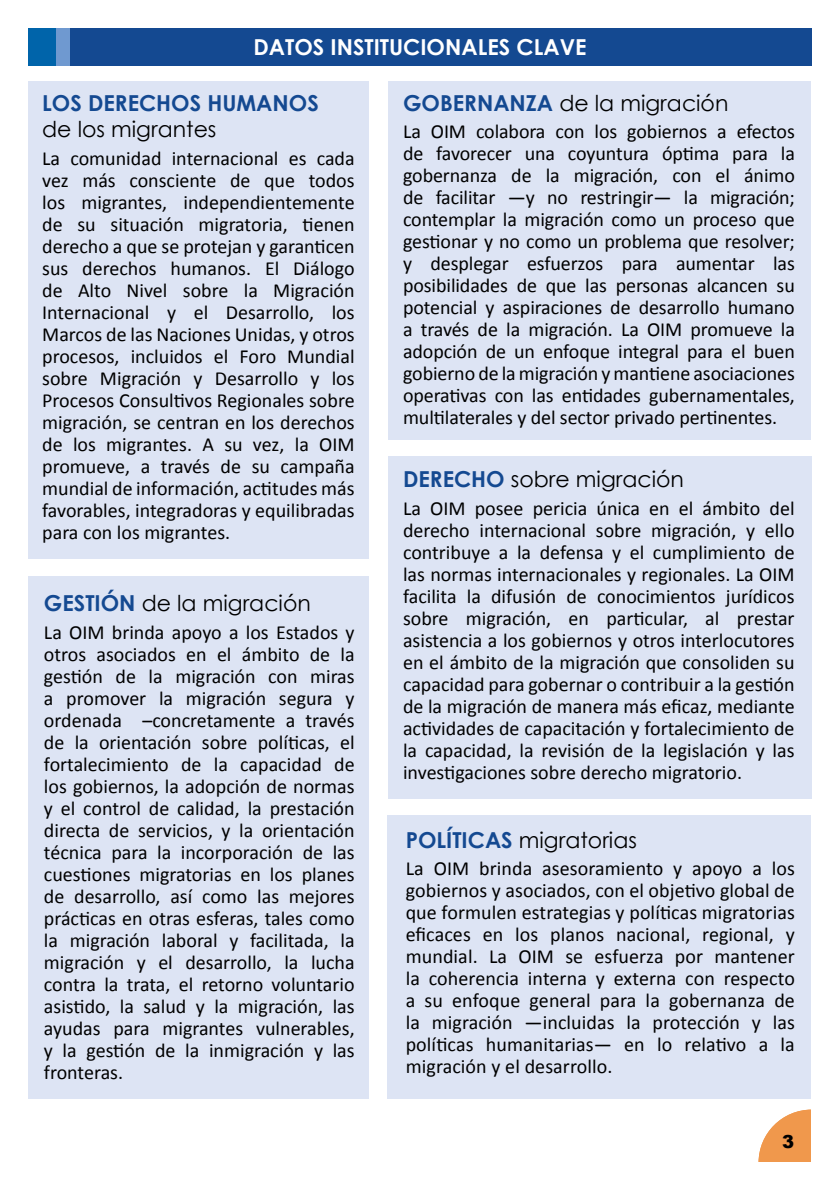
<style>
.page{position:relative;width:840px;height:1191px;background:#fff}
.page>*{position:absolute;margin:0;border:0;box-sizing:border-box;transform-origin:0 0}
.t1{font:22px "Century Gothic";color:#000}
.t2{font:700 22px "Century Gothic";color:#144991}
.t3{font:700 22px "Century Gothic";color:#fff}
.t4{font:20px/22px "Calibri";color:#000;text-align:justify}
.t5{font:900 18px "Arial";color:#000}
.s1{font-weight:700;color:#144991}
</style>
<div class="page">
<div style="left:28px;top:576px;width:341px;height:522px;background:#dde4f4"></div>
<div style="left:28px;top:28px;width:783px;height:38px;background:#144991"></div>
<div style="left:52px;top:28px;width:17px;height:38px;background:#6f99d0"></div>
<div style="left:28px;top:28px;width:27px;height:38px;background:#0064aa"></div>
<svg style="left:758px;top:1109px;width:53px;height:53px"></svg>
<div style="left:28px;top:81px;width:341px;height:477px;background:#dde4f4"></div>
<div style="left:387px;top:81px;width:423px;height:358px;background:#dde4f4"></div>
<div style="left:387px;top:456px;width:424px;height:342px;background:#dde4f4"></div>
<div style="left:387px;top:815px;width:423px;height:283px;background:#dde4f4"></div>
<p class="t3" style="left:253px;top:31px;width:334px">DATOS INSTITUCIONALES CLAVE</p>
<p class="t2" style="left:42px;top:86px;width:60px">LOS DEREC</p>
<p class="t2" style="left:156px;top:86px;width:83px">HOS HUMANOS</p>
<p class="t1" style="left:42px;top:114px;width:176px">de los migrantes</p>
<p class="t4" style="left:42px;top:147px;width:314px">La comunidad internacional es cada vez más consciente de que todos los migrantes, independientemente de su situación migratoria, tienen derecho a que se protejan y garanticen sus derechos humanos. El Diálogo de Alto Nivel sobre la Migración Internacional y el Desarrollo, los Marcos de las Naciones Unidas, y otros procesos, incluidos el Foro Mundial sobre Migración y Desarrollo y los Procesos Consultivos Regionales sobre migración, se centran en los derechos de los migrantes. A su vez, la OIM promueve, a través de su campaña mundial de información, actitudes más favorables, integradoras y equilibradas para con los migrantes.</p>
<p class="t2" style="left:44px;top:586px;width:32px">GESTIÓN</p>
<p class="t1" style="left:142px;top:587px;width:170px">de la migración</p>
<p class="t4" style="left:44px;top:621px;width:312px">La OIM brinda apoyo a los Estados y otros asociados en el ámbito de la gestión de la migración con miras a promover la migración segura y ordenada –concretamente a través de la orientación sobre políticas, el fortalecimiento de la capacidad de los gobiernos, la adopción de normas y el control de calidad, la prestación directa de servicios, y la orientación técnica para la incorporación de las cuestiones migratorias en los planes de desarrollo, así como las mejores prácticas en otras esferas, tales como la migración laboral y facilitada, la migración y el desarrollo, la lucha contra la trata, el retorno voluntario asistido, la salud y la migración, las ayudas para migrantes vulnerables, y la gestión de la inmigración y las fronteras.</p>
<p class="t2" style="left:403px;top:86px;width:34px">GOBERNAN</p>
<p class="t1" style="left:525px;top:87px;width:204px"><span class="s1">ZA</span> de la migración</p>
<p class="t4" style="left:403px;top:121px;width:393px">La OIM colabora con los gobiernos a efectos de favorecer una coyuntura óptima para la gobernanza de la migración, con el ánimo de facilitar —y no restringir— la migración; contemplar la migración como un proceso que gestionar y no como un problema que resolver; y desplegar esfuerzos para aumentar las posibilidades de que las personas alcancen su potencial y aspiraciones de desarrollo humano a través de la migración. La OIM promueve la adopción de un enfoque integral para el buen gobierno de la migración y mantiene asociaciones operativas con las entidades gubernamentales, multilaterales y del sector privado pertinentes.</p>
<p class="t2" style="left:403px;top:463px;width:29px">DEREC</p>
<p class="t1" style="left:471px;top:464px;width:214px"><span class="s1">HO</span> sobre migración</p>
<p class="t4" style="left:403px;top:497px;width:393px">La OIM posee pericia única en el ámbito del derecho internacional sobre migración, y ello contribuye a la defensa y el cumplimiento de las normas internacionales y regionales. La OIM facilita la difusión de conocimientos jurídicos sobre migración, en particular, al prestar asistencia a los gobiernos y otros interlocutores en el ámbito de la migración que consoliden su capacidad para gobernar o contribuir a la gestión de la migración de manera más eficaz, mediante actividades de capacitación y fortalecimiento de la capacidad, la revisión de la legislación y las investigaciones sobre derecho migratorio.</p>
<p class="t2" style="left:405px;top:823px;width:60px">POLÍTICAS</p>
<p class="t1" style="left:518px;top:824px;width:119px">migratorias</p>
<p class="t4" style="left:405px;top:857px;width:390px">La OIM brinda asesoramiento y apoyo a los gobiernos y asociados, con el objetivo global de que formulen estrategias y políticas migratorias eficaces en los planos nacional, regional, y mundial. La OIM se esfuerza por mantener la coherencia interna y externa con respecto a su enfoque general para la gobernanza de la migración —incluidas la protección y las políticas humanitarias— en lo relativo a la migración y el desarrollo.</p>
<p class="t5" style="left:781px;top:1128px;width:14px">3</p>
</div>
